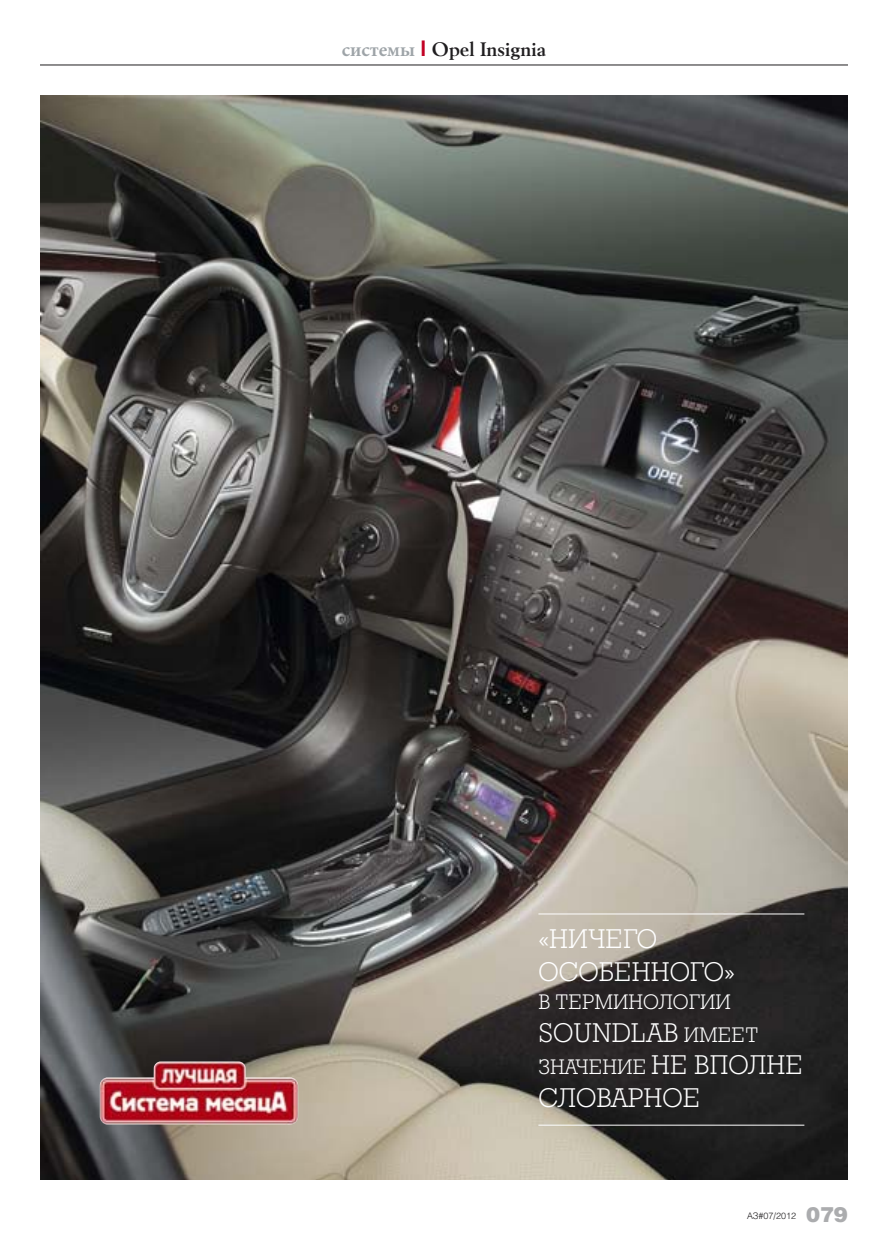
<style>
.page{position:relative;width:888px;height:1258px;background:#fff}
.page>*{position:absolute;margin:0;border:0;box-sizing:border-box;transform-origin:0 0}
.t1{font:27px/32.4px "Geo Slb 712 C Lt BT";color:#fff}
.t2{font:21px "Geo Slb 712 C Lt BT";color:#fff}
.t3{font:700 21px "Berling Antiqua";color:#1f1d1f}
.t4{font:900 21px "Helios Blackz";color:#abacae}
.t5{font:300 9px "Helios Lightz";color:#1f1d1f}
.s1{color:#9ea4a8}
.s2{font-family:"Avangard TM";color:#c20024}
.s3{font-size:21px}
.s4{font-size:27px}
</style>
<div class="page">
<img style="left:40px;top:95px;width:808px;height:1085px">
<hr style="left:40px;top:65px;width:808px;height:1px;background:#1f1d1f">
<hr style="left:538px;top:913px;width:266px;height:1px;background:#fff">
<hr style="left:538px;top:1125px;width:266px;height:1px;background:#fff">
<img style="left:100px;top:1061px;width:198px;height:63px">
<p class="t3" style="left:342px;top:37px;width:206px"><span class="s1">системы</span> <span class="s2">I</span> Opel Insignia</p>
<p class="t1" style="left:538px;top:923px;width:198px">«НИЧЕГО<br>ОСОБЕННОГО»</p>
<p class="t2" style="left:538px;top:990px;width:194px">В ТЕРМИНОЛОГИИ</p>
<p class="t1" style="left:538px;top:1016px;width:221px">SOUNDLAB <span class="s3">ИМЕЕТ</span></p>
<p class="t2" style="left:538px;top:1055px;width:266px">ЗНАЧЕНИЕ <span class="s4">НЕ ВПОЛНЕ</span></p>
<p class="t1" style="left:538px;top:1081px;width:163px">СЛОВАРНОЕ</p>
<p class="t5" style="left:747px;top:1210px;width:51px">АЗ#07/2012</p>
<p class="t4" style="left:806px;top:1201px;width:43px">079</p>
</div>
